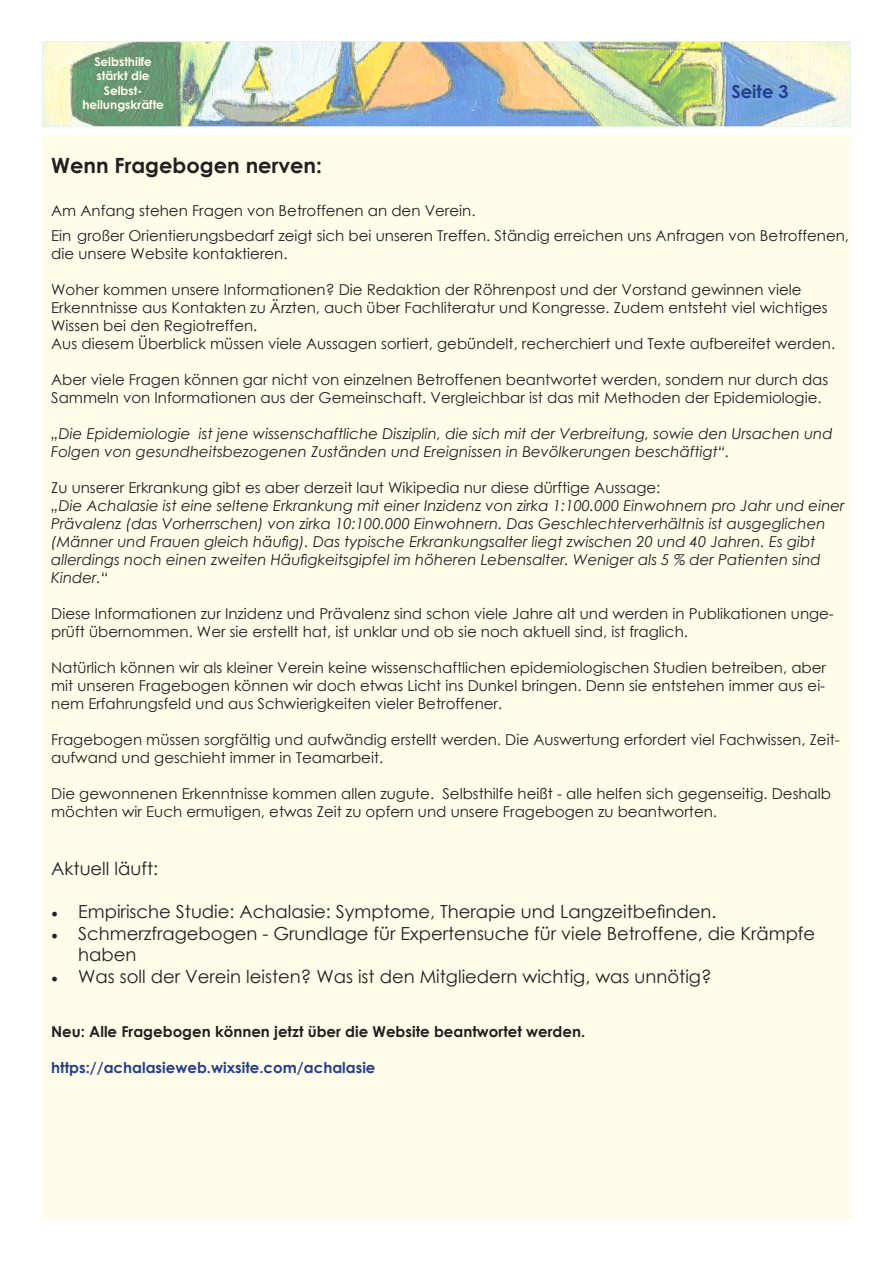
<style>
.page{position:relative;width:893px;height:1263px;background:#fff}
.page>*{position:absolute;margin:0;border:0;box-sizing:border-box;transform-origin:0 0}
.t1{font:700 21px "Century Gothic";color:#231f20}
.t2{font:18px/21.6px "Century Gothic";color:#231f20}
.t3{font:700 18px "Century Gothic";color:#253f8e}
.t4{font:15px/18px "Century Gothic";color:#231f20}
.t5{font:italic 15px/18px "Century Gothic";color:#231f20}
.t6{font:700 15px "Century Gothic";color:#231f20}
.t7{font:700 15px "Century Gothic";color:#253f8e}
.t8{font:700 12px/14.4px "Century Gothic";color:#fffde9;text-align:center}
.s1{font-family:"Minion Pro"}
</style>
<div class="page">
<img style="left:44px;top:43px;width:805px;height:82px">
<div style="left:43px;top:135px;width:807px;height:1084px;background:#fffde9"></div>
<div style="left:42px;top:41px;width:809px;height:86px;border:1px solid #e5f4ee"></div>
<p class="t8" style="left:82px;top:54px;width:83px">Selbsthilfe stärkt die<br>Selbst&shy;heilungskräfte</p>
<p class="t8" style="left:79px;top:56px;width:83px">Selbsthilfe stärkt die<br>Selbst&shy;heilungskräfte</p>
<p class="t3" style="left:731px;top:77px;width:59px">Seite 3</p>
<h1 class="t1" style="left:51px;top:149px;width:272px">Wenn Fragebogen nerven:</h1>
<p class="t4" style="left:51px;top:198px;width:799px;line-height:25.2px">Am Anfang stehen Fragen von Betroffenen an den Verein.<br>Ein großer Orientierungsbedarf zeigt sich bei unseren Treffen. Ständig erreichen uns Anfragen von Betroffenen,</p>
<p class="t4" style="left:51px;top:244px;width:238px">die unsere Website kontaktieren.</p>
<p class="t4" style="left:51px;top:280px;width:785px">Woher kommen unsere Informationen? Die Redaktion der Röhrenpost und der Vorstand gewinnen viele Erkenntnisse aus Kontakten zu Ärzten, auch über Fachliteratur und Kongresse. Zudem entsteht viel wichtiges Wissen bei den Regiotreffen.<br>Aus diesem Überblick müssen viele Aussagen sortiert, gebündelt, recherchiert und Texte aufbereitet werden.</p>
<p class="t4" style="left:51px;top:370px;width:779px">Aber viele Fragen können gar nicht von einzelnen Betroffenen beantwortet werden, sondern nur durch das<br>Sammeln von Informationen aus der Gemeinschaft. Vergleichbar ist das mit Methoden der Epidemiologie.</p>
<p class="t5" style="left:51px;top:424px;width:783px">„Die Epidemiologie ist jene wissenschaftliche Disziplin, die sich mit der Verbreitung, sowie den Ursachen und<br>Folgen von gesundheitsbezogenen Zuständen und Ereignissen in Bevölkerungen beschäftigt“.</p>
<p class="t4" style="left:51px;top:478px;width:611px">Zu unserer Erkrankung gibt es aber derzeit laut Wikipedia nur diese dürftige Aussage:</p>
<p class="t5" style="left:51px;top:496px;width:795px">„Die Achalasie ist eine seltene Erkrankung mit einer Inzidenz von zirka 1:100.000 Einwohnern pro Jahr und einer Prävalenz (das Vorherrschen) von zirka 10:100.000 Einwohnern. Das Geschlechterverhältnis ist ausgeglichen (Männer und Frauen gleich häufig). Das typische Erkrankungsalter liegt zwischen 20 und 40 Jahren. Es gibt allerdings noch einen zweiten Häufigkeitsgipfel im höheren Lebensalter. Weniger als 5 % der Patienten sind Kinder.“</p>
<p class="t4" style="left:51px;top:604px;width:784px">Diese Informationen zur Inzidenz und Prävalenz sind schon viele Jahre alt und werden in Publikationen unge&shy;prüft übernommen. Wer sie erstellt hat, ist unklar und ob sie noch aktuell sind, ist fraglich.</p>
<p class="t4" style="left:51px;top:658px;width:776px;text-align:justify">Natürlich können wir als kleiner Verein keine wissenschaftlichen epidemiologischen Studien betreiben, aber mit unseren Fragebogen können wir doch etwas Licht ins Dunkel bringen. Denn sie entstehen immer aus ei&shy;nem Erfahrungsfeld und aus Schwierigkeiten vieler Betroffener.</p>
<p class="t4" style="left:51px;top:730px;width:790px">Fragebogen müssen sorgfältig und aufwändig erstellt werden. Die Auswertung erfordert viel Fachwissen, Zeit&shy;aufwand und geschieht immer in Teamarbeit.</p>
<p class="t4" style="left:51px;top:784px;width:781px">Die gewonnenen Erkenntnisse kommen allen zugute. Selbsthilfe heißt - alle helfen sich gegenseitig. Deshalb möchten wir Euch ermutigen, etwas Zeit zu opfern und unsere Fragebogen zu beantworten.</p>
<p class="t2" style="left:51px;top:857px;width:108px">Aktuell läuft:</p>
<p class="t2" style="left:51px;top:900px;width:667px"><span class="s1">•</span> Empirische Studie: Achalasie: Symptome, Therapie und Langzeitbefinden.</p>
<p class="t2" style="left:78px;top:922px;width:739px;text-indent:-27px"><span class="s1">•</span> Schmerzfragebogen - Grundlage für Expertensuche für viele Betroffene, die Krämpfe haben</p>
<p class="t2" style="left:51px;top:965px;width:662px"><span class="s1">•</span> Was soll der Verein leisten? Was ist den Mitgliedern wichtig, was unnötig?</p>
<p class="t6" style="left:51px;top:1020px;width:535px">Neu: Alle Fragebogen können jetzt über die Website beantwortet werden.</p>
<p class="t7" style="left:51px;top:1056px;width:326px">https://achalasieweb.wixsite.com/achalasie</p>
</div>
